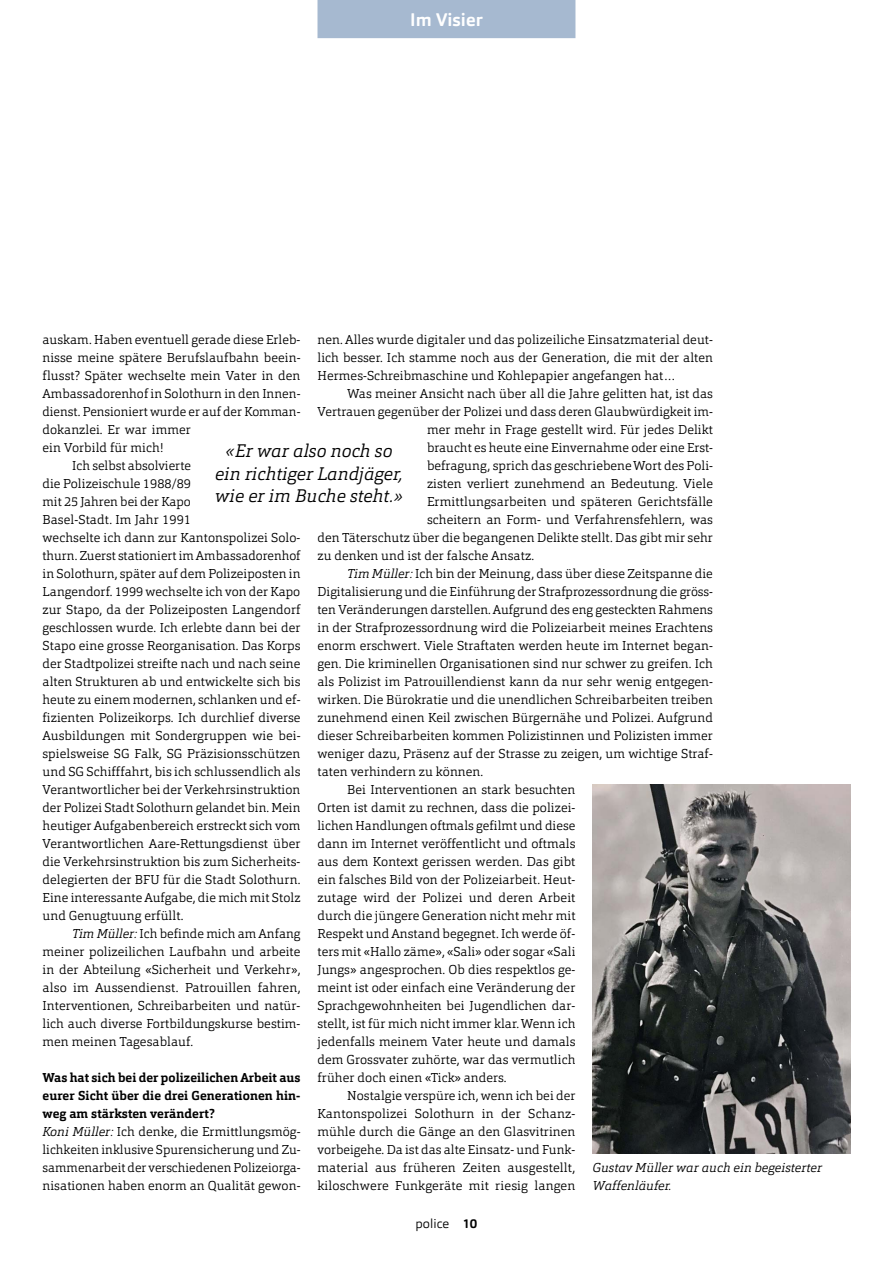
<style>
.page{position:relative;width:893px;height:1263px;background:#fff}
.page>*{position:absolute;margin:0;border:0;box-sizing:border-box;transform-origin:0 0}
.t1{font:italic 300 18px/22.5px "Orgon Slab";letter-spacing:.005em;color:#000;text-align:center}
.t2{font:700 18px "Orgon";letter-spacing:.005em;color:#fff}
.t3{font:300 12.75px/18px "Orgon Slab";letter-spacing:.005em;color:#000}
.t4{font:italic 300 12.75px/18px "Orgon Slab";letter-spacing:.005em;color:#000}
.t5{font:300 12.75px "Orgon";letter-spacing:.005em;color:#000}
.s1{font-style:italic}
.s2{font-weight:700}
</style>
<div class="page">
<img style="left:592px;top:785px;width:258px;height:369px">
<div style="left:317px;top:0;width:258px;height:38px;background:#a6b9d0"></div>
<h1 class="t2" style="left:410px;top:8px;width:74px">Im Visier</h1>
<p class="t3" style="left:317px;top:330px;width:397px;text-align:justify">nen. Alles wurde digitaler und das polizeiliche Einsatzmaterial deut&shy;lich besser. Ich stamme noch aus der Generation, die mit der alten Hermes-Schreibmaschine und Kohlepapier angefangen hat…</p>
<p class="t3" style="left:347px;top:384px;width:367px">Was meiner Ansicht nach über all die Jahre gelitten hat, ist das</p>
<p class="t3" style="left:317px;top:402px;width:397px">Vertrauen gegenüber der Polizei und dass deren Glaubwürdigkeit im-</p>
<p class="t3" style="left:427px;top:420px;width:287px">mer mehr in Frage gestellt wird. Für jedes Delikt</p>
<p class="t3" style="left:427px;top:438px;width:287px">braucht es heute eine Einvernahme oder eine Erst-</p>
<p class="t3" style="left:427px;top:456px;width:288px">befragung, sprich das geschriebene Wort des Poli-</p>
<p class="t3" style="left:427px;top:474px;width:287px">zisten verliert zunehmend an Bedeutung. Viele</p>
<p class="t3" style="left:427px;top:492px;width:287px">Ermittlungsarbeiten und späteren Gerichtsfälle</p>
<p class="t3" style="left:427px;top:510px;width:287px">scheitern an Form- und Verfahrensfehlern, was</p>
<p class="t3" style="left:317px;top:528px;width:397px">den Täterschutz über die begangenen Delikte stellt. Das gibt mir sehr</p>
<p class="t3" style="left:317px;top:546px;width:218px">zu denken und ist der falsche Ansatz.</p>
<p class="t3" style="left:347px;top:564px;width:367px"><span class="s1">Tim Müller:</span> Ich bin der Meinung, dass über diese Zeitspanne die</p>
<p class="t3" style="left:317px;top:582px;width:397px">Digitalisierung und die Einführung der Strafprozessordnung die gröss-</p>
<p class="t3" style="left:317px;top:600px;width:397px">ten Veränderungen darstellen. Aufgrund des eng gesteckten Rahmens</p>
<p class="t3" style="left:317px;top:618px;width:397px">in der Strafprozessordnung wird die Polizeiarbeit meines Erachtens</p>
<p class="t3" style="left:317px;top:636px;width:397px">enorm erschwert. Viele Straftaten werden heute im Internet began-</p>
<p class="t3" style="left:317px;top:654px;width:397px">gen. Die kriminellen Organisationen sind nur schwer zu greifen. Ich</p>
<p class="t3" style="left:317px;top:672px;width:397px">als Polizist im Patrouillendienst kann da nur sehr wenig entgegen-</p>
<p class="t3" style="left:317px;top:690px;width:397px">wirken. Die Bürokratie und die unendlichen Schreibarbeiten treiben</p>
<p class="t3" style="left:317px;top:708px;width:397px">zunehmend einen Keil zwischen Bürgernähe und Polizei. Aufgrund</p>
<p class="t3" style="left:317px;top:726px;width:397px">dieser Schreibarbeiten kommen Polizistinnen und Polizisten immer</p>
<p class="t3" style="left:317px;top:744px;width:397px">weniger dazu, Präsenz auf der Strasse zu zeigen, um wichtige Straf-</p>
<p class="t3" style="left:317px;top:762px;width:167px">taten verhindern zu können.</p>
<p class="t3" style="left:347px;top:780px;width:230px">Bei Interventionen an stark besuchten</p>
<p class="t3" style="left:317px;top:798px;width:259px">Orten ist damit zu rechnen, dass die polizei-</p>
<p class="t3" style="left:317px;top:816px;width:259px">lichen Handlungen oftmals gefilmt und diese</p>
<p class="t3" style="left:317px;top:834px;width:259px">dann im Internet veröffentlicht und oftmals</p>
<p class="t3" style="left:317px;top:852px;width:259px">aus dem Kontext gerissen werden. Das gibt</p>
<p class="t3" style="left:317px;top:870px;width:259px">ein falsches Bild von der Polizeiarbeit. Heut-</p>
<p class="t3" style="left:317px;top:888px;width:259px">zutage wird der Polizei und deren Arbeit</p>
<p class="t3" style="left:317px;top:906px;width:259px">durch die jüngere Generation nicht mehr mit</p>
<p class="t3" style="left:317px;top:924px;width:259px">Respekt und Anstand begegnet. Ich werde öf-</p>
<p class="t3" style="left:317px;top:942px;width:260px">ters mit «Hallo zäme», «Sali» oder sogar «Sali</p>
<p class="t3" style="left:317px;top:960px;width:259px">Jungs» angesprochen. Ob dies respektlos ge-</p>
<p class="t3" style="left:317px;top:978px;width:259px">meint ist oder einfach eine Veränderung der</p>
<p class="t3" style="left:317px;top:996px;width:259px">Sprachgewohnheiten bei Jugendlichen dar-</p>
<p class="t3" style="left:317px;top:1014px;width:259px">stellt, ist für mich nicht immer klar. Wenn ich</p>
<p class="t3" style="left:317px;top:1032px;width:259px">jedenfalls meinem Vater heute und damals</p>
<p class="t3" style="left:317px;top:1050px;width:259px">dem Grossvater zuhörte, war das vermutlich</p>
<p class="t3" style="left:317px;top:1068px;width:191px">früher doch einen «Tick» anders.</p>
<p class="t3" style="left:347px;top:1086px;width:230px">Nostalgie verspüre ich, wenn ich bei der</p>
<p class="t3" style="left:317px;top:1104px;width:259px">Kantonspolizei Solothurn in der Schanz-</p>
<p class="t3" style="left:317px;top:1122px;width:259px">mühle durch die Gänge an den Glasvitrinen</p>
<p class="t3" style="left:317px;top:1140px;width:259px">vorbeigehe. Da ist das alte Einsatz- und Funk-</p>
<p class="t3" style="left:317px;top:1158px;width:259px">material aus früheren Zeiten ausgestellt,</p>
<p class="t3" style="left:317px;top:1176px;width:259px">kiloschwere Funkgeräte mit riesig langen</p>
<p class="t3" style="left:43px;top:330px;width:259px">auskam. Haben eventuell gerade diese Erleb-</p>
<p class="t3" style="left:43px;top:348px;width:259px">nisse meine spätere Berufslaufbahn beein-</p>
<p class="t3" style="left:43px;top:366px;width:259px">flusst? Später wechselte mein Vater in den</p>
<p class="t3" style="left:43px;top:384px;width:259px">Ambassadorenhof in Solothurn in den Innen-</p>
<p class="t3" style="left:43px;top:402px;width:259px">dienst. Pensioniert wurde er auf der Komman-</p>
<p class="t3" style="left:43px;top:420px;width:150px">dokanzlei. Er war immer</p>
<p class="t3" style="left:43px;top:438px;width:123px">ein Vorbild für mich!</p>
<p class="t3" style="left:72px;top:456px;width:120px">Ich selbst absolvierte</p>
<p class="t3" style="left:43px;top:474px;width:150px">die Polizeischule 1988/89</p>
<p class="t3" style="left:43px;top:492px;width:150px">mit 25 Jahren bei der Kapo</p>
<p class="t3" style="left:43px;top:510px;width:150px">Basel-Stadt. Im Jahr 1991</p>
<p class="t3" style="left:43px;top:528px;width:259px">wechselte ich dann zur Kantonspolizei Solo-</p>
<p class="t3" style="left:43px;top:546px;width:260px">thurn. Zuerst stationiert im Ambassadorenhof</p>
<p class="t3" style="left:43px;top:564px;width:259px">in Solothurn, später auf dem Polizeiposten in</p>
<p class="t3" style="left:43px;top:582px;width:259px">Langendorf. 1999 wechselte ich von der Kapo</p>
<p class="t3" style="left:43px;top:600px;width:259px">zur Stapo, da der Polizeiposten Langendorf</p>
<p class="t3" style="left:43px;top:618px;width:259px">geschlossen wurde. Ich erlebte dann bei der</p>
<p class="t3" style="left:43px;top:636px;width:259px">Stapo eine grosse Reorganisation. Das Korps</p>
<p class="t3" style="left:43px;top:654px;width:259px">der Stadtpolizei streifte nach und nach seine</p>
<p class="t3" style="left:43px;top:672px;width:259px">alten Strukturen ab und entwickelte sich bis</p>
<p class="t3" style="left:43px;top:690px;width:259px">heute zu einem modernen, schlanken und ef-</p>
<p class="t3" style="left:43px;top:708px;width:259px">fizienten Polizeikorps. Ich durchlief diverse</p>
<p class="t3" style="left:43px;top:726px;width:260px">Ausbildungen mit Sondergruppen wie bei-</p>
<p class="t3" style="left:43px;top:744px;width:259px">spielsweise SG Falk, SG Präzisionsschützen</p>
<p class="t3" style="left:43px;top:762px;width:259px">und SG Schifffahrt, bis ich schlussendlich als</p>
<p class="t3" style="left:43px;top:780px;width:259px">Verantwortlicher bei der Verkehrsinstruktion</p>
<p class="t3" style="left:43px;top:798px;width:259px">der Polizei Stadt Solothurn gelandet bin. Mein</p>
<p class="t3" style="left:43px;top:816px;width:259px">heutiger Aufgabenbereich erstreckt sich vom</p>
<p class="t3" style="left:43px;top:834px;width:259px">Verantwortlichen Aare-Rettungsdienst über</p>
<p class="t3" style="left:43px;top:852px;width:259px">die Verkehrsinstruktion bis zum Sicherheits-</p>
<p class="t3" style="left:43px;top:870px;width:259px">delegierten der BFU für die Stadt Solothurn.</p>
<p class="t3" style="left:43px;top:888px;width:259px">Eine interessante Aufgabe, die mich mit Stolz</p>
<p class="t3" style="left:43px;top:906px;width:143px">und Genugtuung erfüllt.</p>
<p class="t3" style="left:72px;top:924px;width:230px"><span class="s1">Tim Müller:</span> Ich befinde mich am Anfang</p>
<p class="t3" style="left:43px;top:942px;width:259px">meiner polizeilichen Laufbahn und arbeite</p>
<p class="t3" style="left:43px;top:960px;width:259px">in der Abteilung «Sicherheit und Verkehr»,</p>
<p class="t3" style="left:43px;top:978px;width:259px">also im Aussendienst. Patrouillen fahren,</p>
<p class="t3" style="left:43px;top:996px;width:259px">Interventionen, Schreibarbeiten und natür-</p>
<p class="t3" style="left:43px;top:1014px;width:259px">lich auch diverse Fortbildungskurse bestim-</p>
<p class="t3" style="left:43px;top:1032px;width:152px">men meinen Tagesablauf.</p>
<p class="t3" style="left:43px;top:1068px;width:260px"><span class="s2">Was hat sich bei der polizeilichen Arbeit aus eurer Sicht über die drei Generationen hin&shy;weg am stärksten verändert?<br></span><span class="s1">Koni Müller:</span> Ich denke, die Ermittlungsmög&shy;lichkeiten inklusive Spurensicherung und Zu&shy;sammenarbeit der verschiedenen Polizeiorga&shy;nisationen haben enorm an Qualität gewon-</p>
<h1 class="t1" style="left:215px;top:440px;width:189px">«Er war also noch so ein richtiger Landjäger, wie er im Buche steht.»</h1>
<p class="t4" style="left:592px;top:1158px;width:231px">Gustav Müller war auch ein begeisterter<br>Waffenläufer.</p>
<p class="t5" style="left:416px;top:1215px;width:63px">police <span class="s2">10</span></p>
</div>
